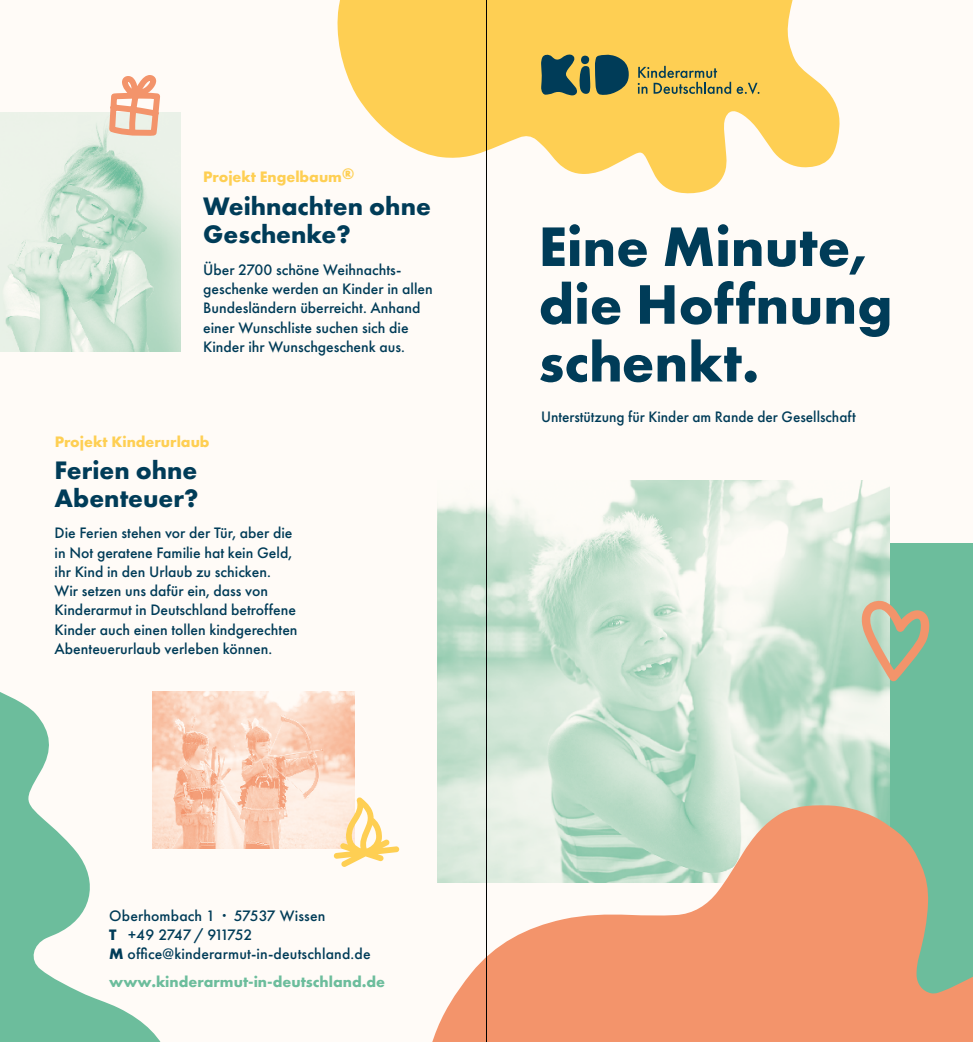
<style>
.page{position:relative;width:973px;height:1042px;background:#fff}
.page>*{position:absolute;margin:0;border:0;box-sizing:border-box;transform-origin:0 0}
.t1{font:700 57.75px/57.8px "Futura PT";color:#003c58}
.t2{font:700 26.25px/28px "Futura PT";color:#003c58}
.t3{font:500 15.75px/19.2px "Futura PT";color:#003c58}
.t4{font:700 15.75px "Futura PT";color:#fecf53}
.t5{font:700 15.75px "Futura PT";color:#6cbd9c}
.s1{font-size:10.5px}
.s2{font-weight:700}
</style>
<div class="page">
<div style="left:0;top:0;width:972px;height:1042px;background:#fffbf7"></div>
<div style="left:827px;top:543px;width:145px;height:499px;background:#6cbd9c"></div>
<svg style="left:337px;top:0;width:503px;height:194px;fill:#fecf53"></svg>
<img style="left:438px;top:480px;width:451px;height:325px">
<svg style="left:399px;top:805px;width:573px;height:237px;fill:#f3946b"></svg>
<svg style="left:541px;top:54px;width:88px;height:42px;background:#506a56"></svg>
<div style="left:581px;top:56px;width:8px;height:8px;background:#003c58;border-radius:50%"></div>
<svg style="left:637px;top:66px;width:122px;height:28px;background:#c9b053"></svg>
<svg style="left:860px;top:600px;width:70px;height:81px"></svg>
<img style="left:0;top:112px;width:181px;height:163px">
<img style="left:184px;top:691px;width:170px;height:157px">
<svg style="left:0;top:275px;width:184px;height:767px"></svg>
<svg style="left:106px;top:75px;width:58px;height:63px"></svg>
<svg style="left:333px;top:797px;width:66px;height:70px"></svg>
<hr style="left:486px;top:0;width:1px;height:1042px;background:#000">
<p class="t4" style="left:203px;top:167px;width:152px">Projekt Engelbaum®</p>
<h2 class="t2" style="left:203px;top:192px;width:229px">Weihnachten ohne<br>Geschenke?</h2>
<p class="t3" style="left:203px;top:260px;width:231px">Über 2700 schöne Weihnachts&shy;geschenke werden an Kinder in allen Bundesländern überreicht. Anhand einer Wunschliste suchen sich die Kinder ihr Wunschgeschenk aus.</p>
<p class="t4" style="left:55px;top:431px;width:156px">Projekt Kinderurlaub</p>
<h2 class="t2" style="left:55px;top:455px;width:145px">Ferien ohne<br>Abenteuer?</h2>
<p class="t3" style="left:55px;top:523px;width:244px">Die Ferien stehen vor der Tür, aber die in Not geratene Familie hat kein Geld, ihr Kind in den Urlaub zu schicken.<br>Wir setzen uns dafür ein, dass von Kinderarmut in Deutschland betroffene Kinder auch einen tollen kindgerechten Abenteuerurlaub verleben können.</p>
<p class="t3" style="left:109px;top:906px;width:263px">Oberhombach 1 <span class="s1">•</span> 57537 Wissen<br><span class="s2">T</span> +49 2747 / 911752<br><span class="s2">M</span> office@kinderarmut-in-deutschland.de</p>
<p class="t5" style="left:109px;top:972px;width:277px">www.kinderarmut-in-deutschland.de</p>
<h1 class="t1" style="left:538px;top:216px;width:355px">Eine Minute, die Hoffnung schenkt.</h1>
<p class="t3" style="left:541px;top:407px;width:316px">Unterstützung für Kinder am Rande der Gesellschaft</p>
</div>
